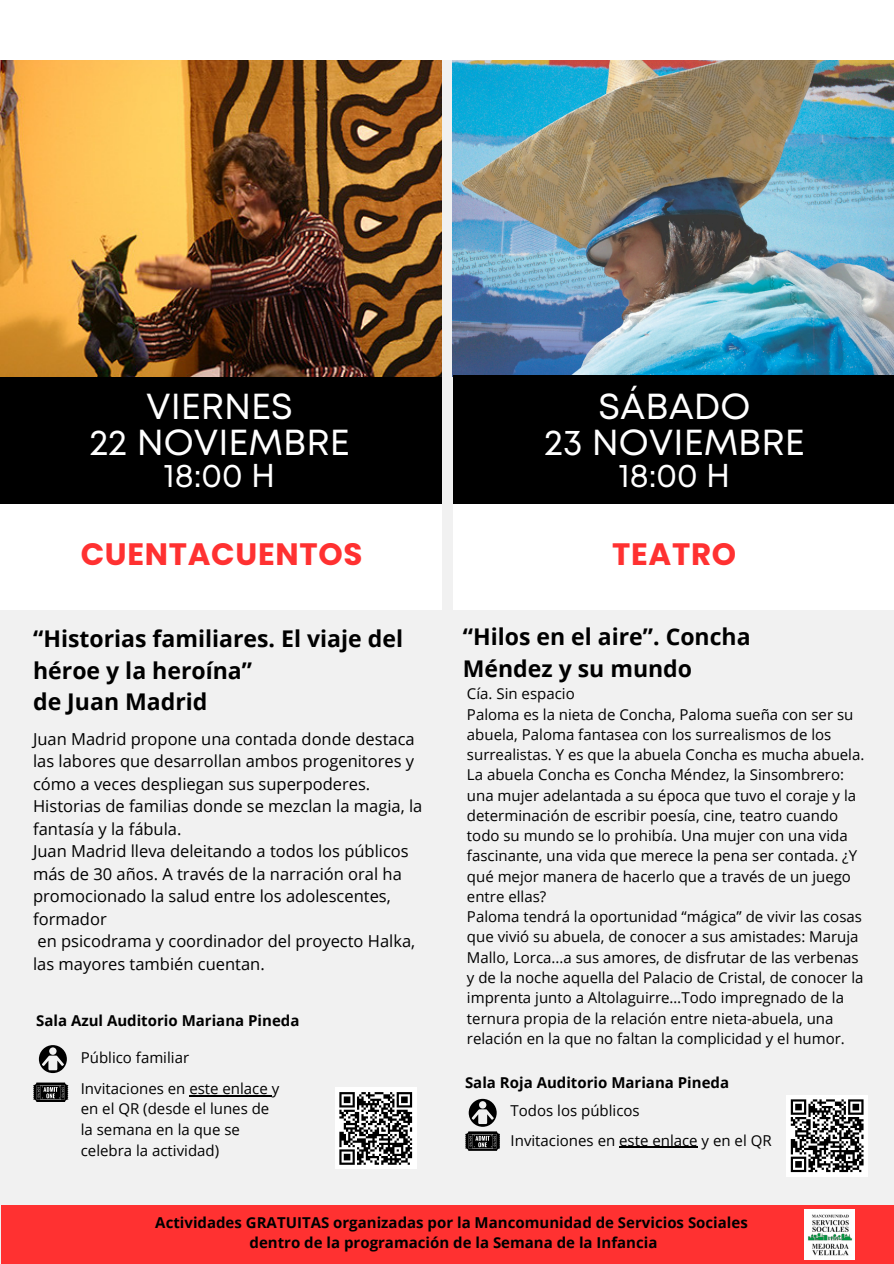
<style>
.page{position:relative;width:894px;height:1264px;background:#fff}
.page>*{position:absolute;margin:0;border:0;box-sizing:border-box;transform-origin:0 0}
.t1{font:36.15px/36px "Mont";color:#fff;text-align:center}
.t2{font:33px "Mont";color:#fff}
.t3{font:700 30.9px "Poppins";letter-spacing:.02em;color:#ff3131}
.t4{font:700 23.1px/31.5px "Open Sans";color:#000}
.t5{font:16.5px/22.5px "Open Sans";color:#000}
.t6{font:15px/20.2px "Open Sans";color:#000}
.t7{font:700 15px/20.2px "Open Sans";color:#000;text-align:center}
</style>
<div class="page">
<div style="left:0;top:0;width:893px;height:1263px;background:#f1f1f1"></div>
<div style="left:0;top:504px;width:441px;height:105px;background:#fff"></div>
<div style="left:0;top:376px;width:441px;height:128px;background:#000"></div>
<img style="left:452px;top:60px;width:441px;height:316px">
<img style="left:0;top:60px;width:441px;height:316px">
<div style="left:453px;top:498px;width:440px;height:112px;background:#fff"></div>
<div style="left:453px;top:376px;width:440px;height:128px;background:#000"></div>
<svg style="left:33px;top:1082px;width:35px;height:19px"></svg>
<svg style="left:39px;top:1045px;width:28px;height:28px"></svg>
<hr style="left:189px;top:1095px;width:83px;height:1px;background:#000">
<svg style="left:465px;top:1098px;width:35px;height:52px"></svg>
<div style="left:786px;top:1094px;width:81px;height:82px;background:#fff"></div>
<svg style="left:790px;top:1099px;width:74px;height:74px"></svg>
<div style="left:335px;top:1087px;width:81px;height:82px;background:#fff"></div>
<svg style="left:339px;top:1092px;width:74px;height:73px"></svg>
<div style="left:0;top:0;width:893px;height:60px;background:#fff"></div>
<div style="left:1px;top:1204px;width:892px;height:59px;background:#ff3131"></div>
<img style="left:804px;top:1209px;width:50px;height:50px">
<hr style="left:619px;top:1146px;width:78px;height:1px;background:#000">
<p class="t1" style="left:89px;top:391px;width:262px">VIERNES<br>22 NOVIEMBRE</p>
<p class="t2" style="left:164px;top:463px;width:113px">18:00 H</p>
<p class="t1" style="left:544px;top:391px;width:262px">SÁBADO<br>23 NOVIEMBRE</p>
<p class="t2" style="left:618px;top:463px;width:113px">18:00 H</p>
<p class="t3" style="left:81px;top:532px;width:283px">CUENTACUENTOS</p>
<p class="t3" style="left:612px;top:532px;width:125px">TEATRO</p>
<h3 class="t4" style="left:33px;top:622px;width:371px">“Historias familiares. El viaje del héroe y la heroína”<br>de Juan Madrid</h3>
<p class="t5" style="left:33px;top:727px;width:391px">Juan Madrid propone una contada donde destaca las labores que desarrollan ambos progenitores y cómo a veces despliegan sus superpoderes.<br>Historias de familias donde se mezclan la magia, la fantasía y la fábula.</p>
<p class="t5" style="left:33px;top:839px;width:377px">Juan Madrid lleva deleitando a todos los públicos más de 30 años. A través de la narración oral ha promocionado la salud entre los adolescentes, formador</p>
<h4 class="t5" style="left:33px;top:929px;width:383px">en psicodrama y coordinador del proyecto Halka, las mayores también cuentan.</h4>
<p class="t7" style="left:36px;top:1010px;width:265px">Sala Azul Auditorio Mariana Pineda</p>
<h1 class="t6" style="left:81px;top:1047px;width:110px">Público familiar</h1>
<h1 class="t6" style="left:81px;top:1077px;width:200px">Invitaciones en este enlace y</h1>
<h2 class="t6" style="left:81px;top:1098px;width:190px">en el QR (desde el lunes de</h2>
<h2 class="t6" style="left:81px;top:1119px;width:161px">la semana en la que se</h2>
<h3 class="t6" style="left:81px;top:1139px;width:140px">celebra la actividad)</h3>
<p class="t4" style="left:462px;top:620px;width:289px">“Hilos en el aire”. Concha<br>Méndez y su mundo</p>
<p class="t6" style="left:467px;top:683px;width:109px">Cía. Sin espacio</p>
<p class="t6" style="left:467px;top:703px;width:399px">Paloma es la nieta de Concha, Paloma sueña con ser su abuela, Paloma fantasea con los surrealismos de los surrealistas. Y es que la abuela Concha es mucha abuela.<br>La abuela Concha es Concha Méndez, la Sinsombrero: una mujer adelantada a su época que tuvo el coraje y la determinación de escribir poesía, cine, teatro cuando todo su mundo se lo prohibía. Una mujer con una vida fascinante, una vida que merece la pena ser contada. ¿Y qué mejor manera de hacerlo que a través de un juego entre ellas?</p>
<p class="t6" style="left:467px;top:906px;width:398px">Paloma tendrá la oportunidad “mágica” de vivir las cosas que vivió su abuela, de conocer a sus amistades: Maruja Mallo, Lorca...a sus amores, de disfrutar de las verbenas y de la noche aquella del Palacio de Cristal, de conocer la imprenta junto a Altolaguirre…Todo impregnado de la ternura propia de la relación entre nieta-abuela, una relación en la que no faltan la complicidad y el humor.</p>
<h4 class="t7" style="left:465px;top:1071px;width:265px">Sala Roja Auditorio Mariana Pineda</h4>
<p class="t6" style="left:510px;top:1100px;width:131px">Todos los públicos</p>
<p class="t6" style="left:510px;top:1129px;width:262px">Invitaciones en este enlace y en el QR</p>
<p class="t7" style="left:155px;top:1211px;width:594px">Actividades GRATUITAS organizadas por la Mancomunidad de Servicios Sociales dentro de la programación de la Semana de la Infancia</p>
</div>
